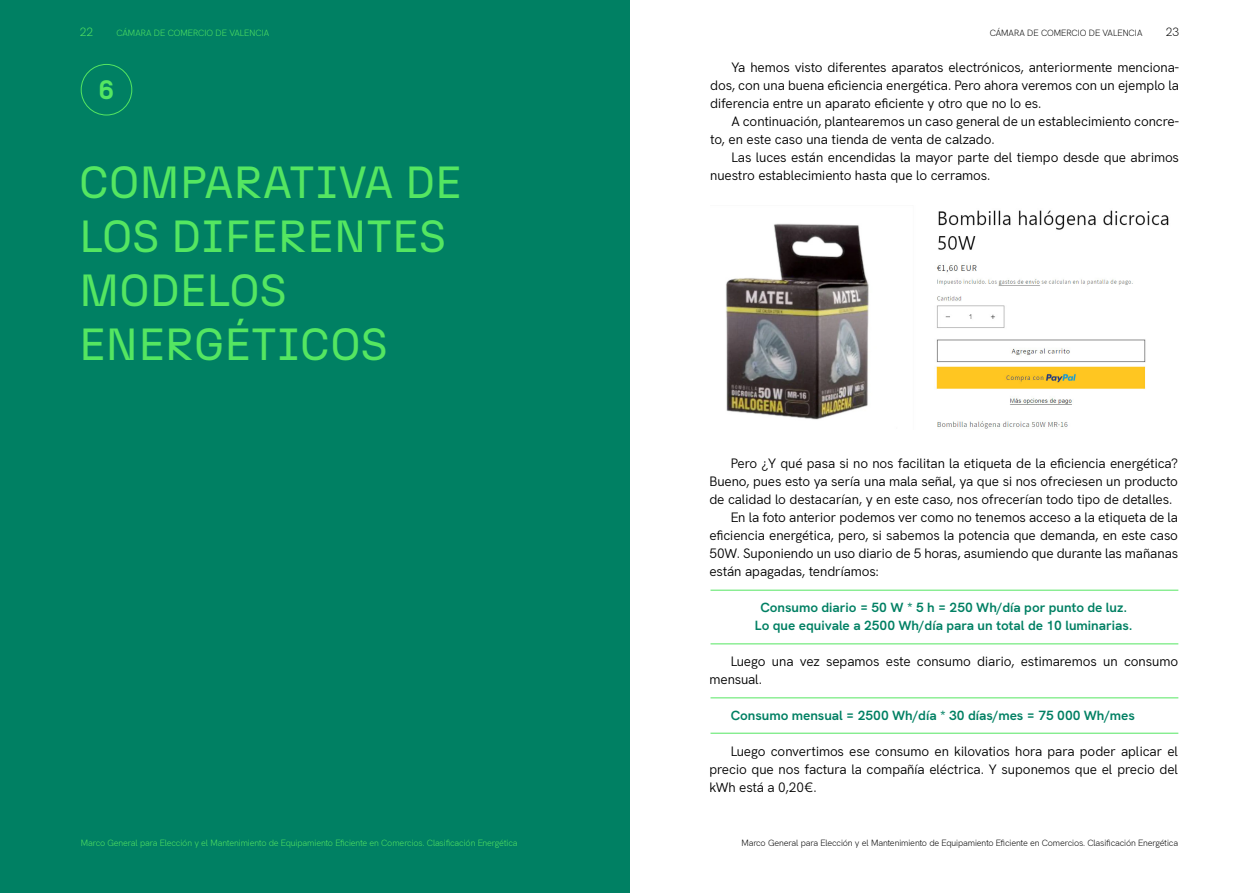
<style>
.page{position:relative;width:1259px;height:893px;background:#fff}
.page>*{position:absolute;margin:0;border:0;box-sizing:border-box;transform-origin:0 0}
.t1{font:45px/54px "N27";color:#54e661}
.t2{font:700 26.7px "N27";color:#54e661}
.t3{font:13.5px/18px "Hanken Grotesk";letter-spacing:-.01em;color:#000}
.t4{font:700 13.5px/18px "Hanken Grotesk";color:#008063;text-align:center}
.t5{font:300 12px "Hanken Grotesk";color:#000}
.t6{font:300 12px "Hanken Grotesk";color:#54e661}
.t7{font:300 9px "Hanken Grotesk";letter-spacing:-.01em;color:#000}
.t8{font:300 9px "Hanken Grotesk";letter-spacing:-.01em;color:#54e661}
</style>
<div class="page">
<img style="left:726px;top:210px;width:443px;height:219px">
<div style="left:0;top:0;width:629px;height:893px;background:#008063"></div>
<div style="left:81px;top:64px;width:51px;height:51px;border:1px solid #54e661;border-radius:50%"></div>
<hr style="left:710px;top:590px;width:468px;height:1px;background:#54e661">
<hr style="left:710px;top:643px;width:468px;height:1px;background:#54e661">
<hr style="left:710px;top:697px;width:468px;height:1px;background:#54e661">
<hr style="left:710px;top:733px;width:468px;height:1px;background:#54e661">
<p class="t6" style="left:80px;top:23px;width:15px">22</p>
<p class="t8" style="left:116px;top:26px;width:150px">Cámara de Comercio DE VALENCIA</p>
<h2 class="t2" style="left:98px;top:73px;width:18px">6</h2>
<h1 class="t1" style="left:79px;top:155px;width:384px">COMPARATIVA DE<br>LOS DI FERENTES<br>MODELOS<br>ENERGÉTICOS</h1>
<p class="t8" style="left:81px;top:836px;width:438px">Marco General para Elección y el Mantenimiento de Equipamiento Eficiente en Comercios. Clasificación Energética</p>
<p class="t7" style="left:989px;top:26px;width:150px">Cámara de Comercio DE VALENCIA</p>
<p class="t5" style="left:1165px;top:23px;width:15px">23</p>
<p class="t3" style="left:710px;top:57px;width:470px;text-align:justify;text-indent:21px">Ya hemos visto diferentes aparatos electrónicos, anteriormente menciona&shy;dos, con una buena eficiencia energética. Pero ahora veremos con un ejemplo la diferencia entre un aparato eficiente y otro que no lo es.</p>
<p class="t3" style="left:710px;top:111px;width:470px;text-indent:21px">A continuación, plantearemos un caso general de un establecimiento concre&shy;to, en este caso una tienda de venta de calzado.</p>
<p class="t3" style="left:710px;top:147px;width:470px;text-indent:21px">Las luces están encendidas la mayor parte del tiempo desde que abrimos nuestro establecimiento hasta que lo cerramos.</p>
<p class="t3" style="left:730px;top:453px;width:449px">Pero ¿Y qué pasa si no nos facilitan la etiqueta de la eficiencia energética?</p>
<p class="t3" style="left:709px;top:471px;width:470px">Bueno, pues esto ya sería una mala señal, ya que si nos ofreciesen un producto</p>
<p class="t3" style="left:709px;top:489px;width:464px">de calidad lo destacarían, y en este caso, nos ofrecerían todo tipo de detalles.</p>
<p class="t3" style="left:730px;top:507px;width:449px">En la foto anterior podemos ver como no tenemos acceso a la etiqueta de la</p>
<p class="t3" style="left:709px;top:525px;width:470px">eficiencia energética, pero, si sabemos la potencia que demanda, en este caso</p>
<p class="t3" style="left:709px;top:543px;width:470px">50W. Suponiendo un uso diario de 5 horas, asumiendo que durante las mañanas</p>
<p class="t3" style="left:709px;top:561px;width:171px">están apagadas, tendríamos:</p>
<p class="t4" style="left:755px;top:597px;width:379px">Consumo diario = 50 W * 5 h = 250 Wh/día por punto de luz.<br>Lo que equivale a 2500 Wh/día para un total de 10 luminarias.</p>
<p class="t3" style="left:709px;top:651px;width:470px;text-indent:21px">Luego una vez sepamos este consumo diario, estimaremos un consumo mensual.</p>
<p class="t4" style="left:730px;top:705px;width:406px">Consumo mensual = 2500 Wh/día * 30 días/mes = 75 000 Wh/mes</p>
<p class="t3" style="left:709px;top:741px;width:470px;text-align:justify;text-indent:21px">Luego convertimos ese consumo en kilovatios hora para poder aplicar el precio que nos factura la compañía eléctrica. Y suponemos que el precio del kWh está a 0,20€.</p>
<p class="t7" style="left:741px;top:836px;width:438px">Marco General para Elección y el Mantenimiento de Equipamiento Eficiente en Comercios. Clasificación Energética</p>
</div>
